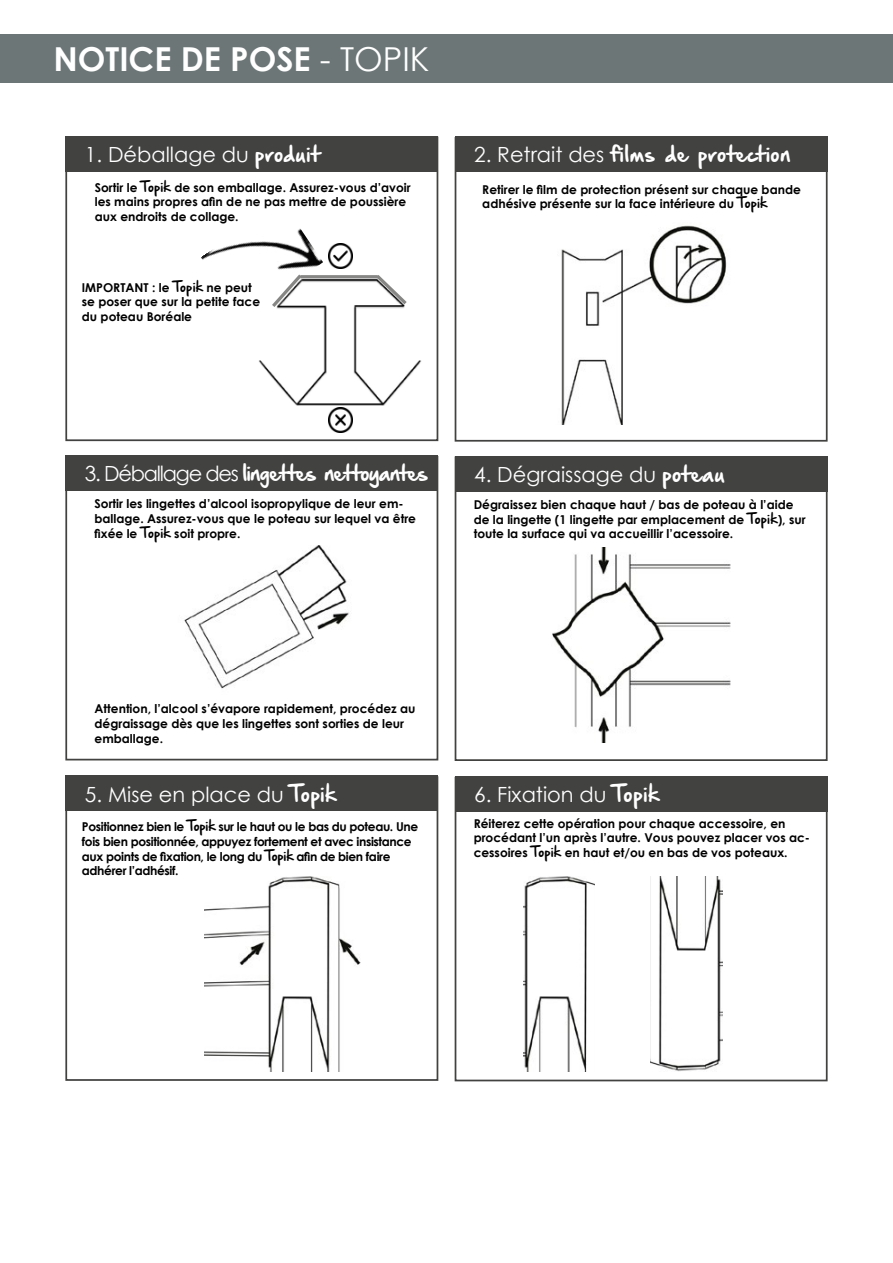
<style>
.page{position:relative;width:893px;height:1263px;background:#fff}
.page>*{position:absolute;margin:0;border:0;box-sizing:border-box;transform-origin:0 0}
.t1{font:700 33px "Century Gothic";color:#fff}
.t2{font:20.85px "Century Gothic";color:#fff}
.t3{font:19.2px "Hand Of Sean Demo";letter-spacing:-.06em;color:#fff}
.t4{font:19.2px "Hand Of Sean Demo";color:#fff}
.t5{font:700 12.15px/14.7px "Century Gothic";color:#000}
.t6{font:700 12.15px/14.7px "Century Gothic";letter-spacing:-.03em;color:#000}
.s1{font-weight:400}
.s2{font-family:"Hand Of Sean Demo";font-size:19.2px}
.s3{font-family:"Hand Of Sean Demo";font-weight:400}
.s4{font-family:"Century Gothic";font-size:20.85px}
</style>
<div class="page">
<div style="left:0;top:34px;width:893px;height:49px;background:#6d7677"></div>
<div style="left:65px;top:456px;width:373px;height:304px;border:2px solid #424241"></div>
<img style="left:184px;top:545px;width:165px;height:144px">
<div style="left:65px;top:137px;width:373px;height:304px;border:2px solid #424241"></div>
<div style="left:65px;top:136px;width:373px;height:35px;background:#424241"></div>
<div style="left:455px;top:137px;width:373px;height:305px;border:2px solid #424241"></div>
<div style="left:455px;top:137px;width:373px;height:35px;background:#424241"></div>
<img style="left:561px;top:225px;width:166px;height:199px">
<div style="left:65px;top:455px;width:373px;height:36px;background:#424241"></div>
<div style="left:455px;top:456px;width:373px;height:305px;border:2px solid #424241"></div>
<div style="left:455px;top:456px;width:373px;height:35px;background:#424241"></div>
<img style="left:552px;top:547px;width:179px;height:195px">
<div style="left:65px;top:776px;width:373px;height:305px;border:2px solid #424241"></div>
<div style="left:65px;top:776px;width:373px;height:35px;background:#424241"></div>
<div style="left:455px;top:777px;width:373px;height:304px;border:2px solid #424241"></div>
<div style="left:455px;top:776px;width:373px;height:35px;background:#424241"></div>
<img style="left:204px;top:876px;width:157px;height:195px">
<img style="left:523px;top:876px;width:72px;height:195px">
<img style="left:651px;top:876px;width:71px;height:195px">
<img style="left:259px;top:278px;width:163px;height:128px">
<img style="left:201px;top:228px;width:122px;height:89px">
<img style="left:328px;top:243px;width:25px;height:25px">
<img style="left:328px;top:407px;width:25px;height:25px">
<hr style="left:300px;top:275px;width:78px;height:3px;background:#868685">
<svg style="left:373px;top:275px;width:37px;height:33px"></svg>
<svg style="left:269px;top:271px;width:36px;height:40px"></svg>
<h1 class="t1" style="left:53px;top:34px;width:377px">NOTICE DE POSE <span class="s1">- TOPIK</span></h1>
<h2 class="t2" style="left:85px;top:140px;width:237px">1. Déballage du <span class="s2">produit</span></h2>
<p class="t5" style="left:95px;top:179px;width:317px">Sortir le <span class="s3">Topik</span> de son emballage. Assurez-vous d’avoir les mains propres afin de ne pas mettre de poussière aux endroits de collage.</p>
<p class="t5" style="left:82px;top:279px;width:180px">IMPORTANT : le <span class="s3">Topik</span> ne peut se poser que sur la petite face du poteau Boréale</p>
<h3 class="t4" style="left:474px;top:144px;width:318px"><span class="s4">2. Retrait des</span> films de protection</h3>
<p class="t5" style="left:482px;top:181px;width:320px">Retirer le film de protection présent sur chaque bande adhésive présente sur la face intérieure du <span class="s3">Topik</span></p>
<h3 class="t3" style="left:85px;top:463px;width:345px"><span class="s4">3. Déballage des</span> lingettes nettoyantes</h3>
<h2 class="t2" style="left:474px;top:459px;width:252px">4. Dégraissage du <span class="s2">poteau</span></h2>
<p class="t5" style="left:474px;top:497px;width:334px">Dégraissez bien chaque haut / bas de poteau à l’aide de la lingette (1 lingette par emplacement de <span class="s3">Topik</span>), sur toute la surface qui va accueillir l’acessoire.</p>
<p class="t5" style="left:95px;top:496px;width:323px">Sortir les lingettes d’alcool isopropylique de leur em&shy;ballage. Assurez-vous que le poteau sur lequel va être fixée le <span class="s3">Topik</span> soit propre.</p>
<p class="t5" style="left:95px;top:701px;width:323px">Attention, l’alcool s’évapore rapidement, procédez au dégraissage dès que les lingettes sont sorties de leur emballage.</p>
<h2 class="t2" style="left:85px;top:779px;width:253px">5. Mise en place du <span class="s2">Topik</span></h2>
<p class="t6" style="left:82px;top:819px;width:338px">Positionnez bien le <span class="s3">Topik</span> sur le haut ou le bas du poteau. Une fois bien positionnée, appuyez fortement et avec insistance aux points de fixation, le long du <span class="s3">Topik</span> afin de bien faire adhérer l’adhésif.</p>
<h2 class="t2" style="left:474px;top:780px;width:187px">6. Fixation du <span class="s2">Topik</span></h2>
<p class="t5" style="left:474px;top:815px;width:338px">Réiterez cette opération pour chaque accessoire, en procédant l’un après l’autre. Vous pouvez placer vos ac&shy;cessoires <span class="s3">Topik</span> en haut et/ou en bas de vos poteaux.</p>
</div>
